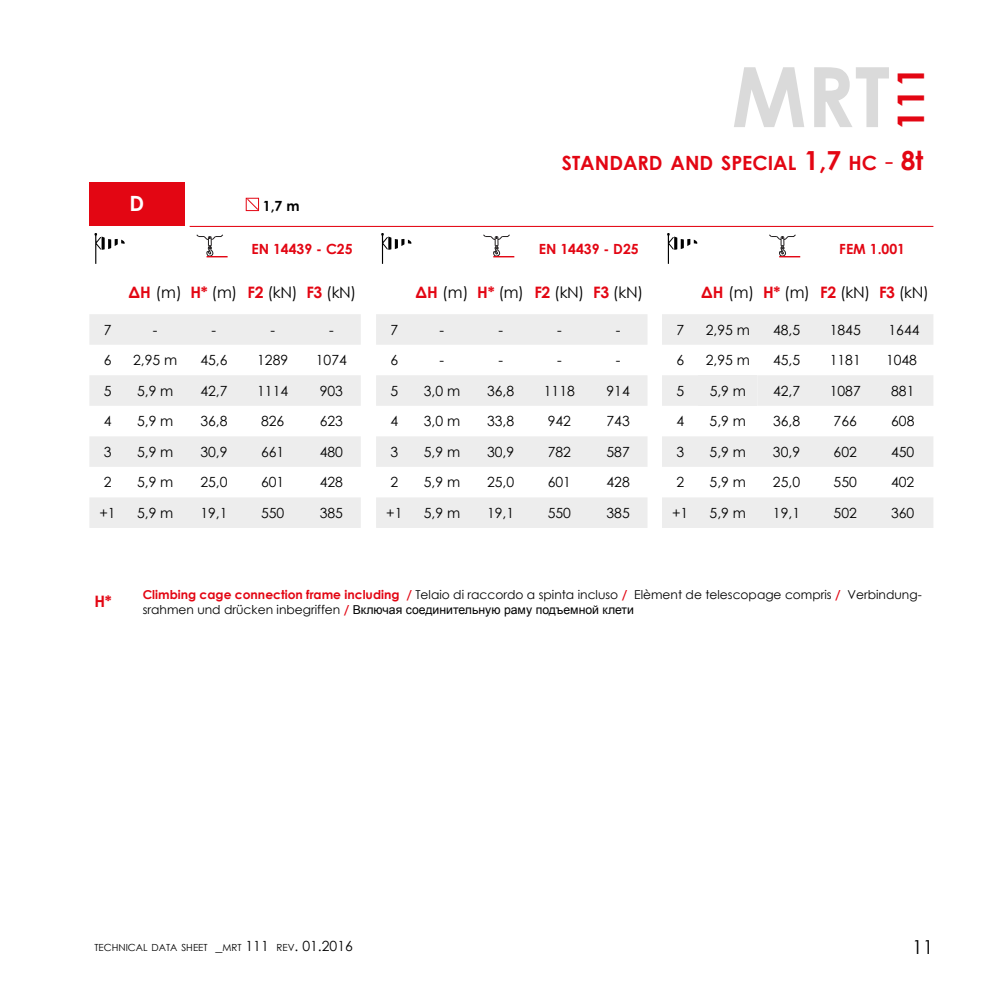
<style>
.page{position:relative;width:993px;height:993px;background:#fff}
.page>*{position:absolute;margin:0;border:0;box-sizing:border-box;transform-origin:0 0}
.t1{font:700 36.57px "Century Gothic";color:#e30613}
.t2{font:700 21px "Century Gothic";color:#fff}
.t3{font:700 19.6px "Century Gothic";color:#e30613}
.t4{font:19.25px "Century Gothic";color:#000}
.t5{font:15.75px "Century Gothic";letter-spacing:-.02em;color:#000}
.t6{font:700 15.75px "Century Gothic";color:#e30613}
.t7{font:14px "Century Gothic";color:#000}
.t8{font:700 14px "Century Gothic";color:#e30613}
.t9{font:700 14px "Century Gothic";color:#000}
.t10{font:12.25px "Century Gothic";color:#000}
.t11{font:12.25px "Arial";color:#000}
.t12{font:9.8px "Century Gothic";color:#000}
.s1{font-weight:700;color:#e30613}
.s2{font-size:26.25px}
.s3{font-weight:400;font-size:26.25px}
.s4{font-family:"Century Gothic"}
.s5{font-family:"Century Gothic";font-weight:700;color:#e30613}
.s6{font-size:14px}
</style>
<div class="page">
<svg style="left:734px;top:67px;width:70px;height:60px"></svg>
<svg style="left:814px;top:67px;width:74px;height:60px"></svg>
<div style="left:89px;top:182px;width:95px;height:44px;background:#e30613"></div>
<svg style="left:89px;top:314px;width:271px;height:213px;fill:#ededed"></svg>
<div style="left:246px;top:198px;width:13px;height:13px;border:1px solid #e30613"></div>
<svg style="left:246px;top:198px;width:13px;height:12px"></svg>
<svg style="left:94px;top:233px;width:31px;height:31px"></svg>
<svg style="left:196px;top:234px;width:31px;height:24px"></svg>
<svg style="left:376px;top:314px;width:271px;height:213px;fill:#ededed"></svg>
<svg style="left:381px;top:233px;width:30px;height:31px"></svg>
<svg style="left:483px;top:234px;width:31px;height:24px"></svg>
<svg style="left:662px;top:314px;width:271px;height:213px;fill:#ededed"></svg>
<div style="left:698px;top:375px;width:59px;height:30px;background:#ededed"></div>
<svg style="left:667px;top:233px;width:30px;height:31px"></svg>
<svg style="left:769px;top:234px;width:31px;height:24px"></svg>
<hr style="left:189px;top:226px;width:744px;height:1px;background:#e30613">
<h1 class="t1" style="left:882px;top:130px;width:65px;rotate:-90deg">111</h1>
<h2 class="t2" style="left:130px;top:187px;width:16px">D</h2>
<p class="t9" style="left:263px;top:195px;width:38px">1,7 m</p>
<p class="t8" style="left:251px;top:238px;width:103px">EN 14439 - C25</p>
<p class="t5" style="left:129px;top:281px;width:229px"><span class="s1">ΔH</span> (m) <span class="s1">H*</span> (m) <span class="s1">F2</span> (kN) <span class="s1">F3</span> (kN)</p>
<p class="t7" style="left:104px;top:320px;width:9px">7</p>
<p class="t7" style="left:153px;top:320px;width:6px">-</p>
<p class="t7" style="left:211px;top:320px;width:6px">-</p>
<p class="t7" style="left:270px;top:320px;width:6px">-</p>
<p class="t7" style="left:329px;top:320px;width:6px">-</p>
<p class="t7" style="left:104px;top:350px;width:9px">6</p>
<p class="t7" style="left:133px;top:350px;width:46px">2,95 m</p>
<p class="t7" style="left:200px;top:350px;width:29px">45,6</p>
<p class="t7" style="left:257px;top:350px;width:33px">1289</p>
<p class="t7" style="left:316px;top:350px;width:33px">1074</p>
<p class="t7" style="left:104px;top:381px;width:9px">5</p>
<p class="t7" style="left:137px;top:381px;width:38px">5,9 m</p>
<p class="t7" style="left:200px;top:381px;width:29px">42,7</p>
<p class="t7" style="left:257px;top:381px;width:33px">1114</p>
<p class="t7" style="left:319px;top:381px;width:25px">903</p>
<p class="t7" style="left:104px;top:411px;width:9px">4</p>
<p class="t7" style="left:137px;top:411px;width:38px">5,9 m</p>
<p class="t7" style="left:200px;top:411px;width:29px">36,8</p>
<p class="t7" style="left:261px;top:411px;width:25px">826</p>
<p class="t7" style="left:319px;top:411px;width:25px">623</p>
<p class="t7" style="left:104px;top:442px;width:9px">3</p>
<p class="t7" style="left:137px;top:442px;width:38px">5,9 m</p>
<p class="t7" style="left:200px;top:442px;width:29px">30,9</p>
<p class="t7" style="left:261px;top:442px;width:25px">661</p>
<p class="t7" style="left:319px;top:442px;width:25px">480</p>
<p class="t7" style="left:104px;top:472px;width:9px">2</p>
<p class="t7" style="left:137px;top:472px;width:38px">5,9 m</p>
<p class="t7" style="left:200px;top:472px;width:29px">25,0</p>
<p class="t7" style="left:261px;top:472px;width:25px">601</p>
<p class="t7" style="left:319px;top:472px;width:25px">428</p>
<p class="t7" style="left:99px;top:503px;width:18px">+1</p>
<p class="t7" style="left:137px;top:503px;width:38px">5,9 m</p>
<p class="t7" style="left:200px;top:503px;width:29px">19,1</p>
<p class="t7" style="left:261px;top:503px;width:25px">550</p>
<p class="t7" style="left:319px;top:503px;width:25px">385</p>
<h3 class="t3" style="left:561px;top:148px;width:363px">STANDARD AND SPECIAL <span class="s2">1,7</span> HC <span class="s3">-</span> <span class="s2">8t</span></h3>
<p class="t8" style="left:538px;top:238px;width:101px">EN 14439 - D25</p>
<p class="t5" style="left:415px;top:281px;width:229px"><span class="s1">ΔH</span> (m) <span class="s1">H*</span> (m) <span class="s1">F2</span> (kN) <span class="s1">F3</span> (kN)</p>
<p class="t7" style="left:390px;top:320px;width:9px">7</p>
<p class="t7" style="left:439px;top:320px;width:6px">-</p>
<p class="t7" style="left:498px;top:320px;width:6px">-</p>
<p class="t7" style="left:557px;top:320px;width:6px">-</p>
<p class="t7" style="left:615px;top:320px;width:6px">-</p>
<p class="t7" style="left:390px;top:350px;width:9px">6</p>
<p class="t7" style="left:439px;top:350px;width:6px">-</p>
<p class="t7" style="left:498px;top:350px;width:6px">-</p>
<p class="t7" style="left:557px;top:350px;width:6px">-</p>
<p class="t7" style="left:615px;top:350px;width:6px">-</p>
<p class="t7" style="left:390px;top:381px;width:9px">5</p>
<p class="t7" style="left:423px;top:381px;width:38px">3,0 m</p>
<p class="t7" style="left:487px;top:381px;width:29px">36,8</p>
<p class="t7" style="left:543px;top:381px;width:33px">1118</p>
<p class="t7" style="left:606px;top:381px;width:25px">914</p>
<p class="t7" style="left:390px;top:411px;width:9px">4</p>
<p class="t7" style="left:423px;top:411px;width:38px">3,0 m</p>
<p class="t7" style="left:487px;top:411px;width:29px">33,8</p>
<p class="t7" style="left:547px;top:411px;width:25px">942</p>
<p class="t7" style="left:606px;top:411px;width:25px">743</p>
<p class="t7" style="left:390px;top:442px;width:9px">3</p>
<p class="t7" style="left:423px;top:442px;width:38px">5,9 m</p>
<p class="t7" style="left:487px;top:442px;width:29px">30,9</p>
<p class="t7" style="left:547px;top:442px;width:25px">782</p>
<p class="t7" style="left:606px;top:442px;width:25px">587</p>
<p class="t7" style="left:390px;top:472px;width:9px">2</p>
<p class="t7" style="left:423px;top:472px;width:38px">5,9 m</p>
<p class="t7" style="left:487px;top:472px;width:29px">25,0</p>
<p class="t7" style="left:547px;top:472px;width:25px">601</p>
<p class="t7" style="left:606px;top:472px;width:25px">428</p>
<p class="t7" style="left:386px;top:503px;width:18px">+1</p>
<p class="t7" style="left:423px;top:503px;width:38px">5,9 m</p>
<p class="t7" style="left:487px;top:503px;width:29px">19,1</p>
<p class="t7" style="left:547px;top:503px;width:25px">550</p>
<p class="t7" style="left:606px;top:503px;width:25px">385</p>
<p class="t8" style="left:839px;top:238px;width:67px">FEM 1.001</p>
<p class="t5" style="left:701px;top:281px;width:229px"><span class="s1">ΔH</span> (m) <span class="s1">H*</span> (m) <span class="s1">F2</span> (kN) <span class="s1">F3</span> (kN)</p>
<p class="t7" style="left:676px;top:320px;width:9px">7</p>
<p class="t7" style="left:705px;top:320px;width:46px">2,95 m</p>
<p class="t7" style="left:772px;top:320px;width:29px">48,5</p>
<p class="t7" style="left:829px;top:320px;width:33px">1845</p>
<p class="t7" style="left:888px;top:320px;width:33px">1644</p>
<p class="t7" style="left:676px;top:350px;width:9px">6</p>
<p class="t7" style="left:705px;top:350px;width:46px">2,95 m</p>
<p class="t7" style="left:772px;top:350px;width:29px">45,5</p>
<p class="t7" style="left:829px;top:350px;width:33px">1181</p>
<p class="t7" style="left:885px;top:350px;width:33px">1048</p>
<p class="t7" style="left:676px;top:381px;width:9px">5</p>
<p class="t7" style="left:709px;top:381px;width:38px">5,9 m</p>
<p class="t7" style="left:772px;top:381px;width:29px">42,7</p>
<p class="t7" style="left:829px;top:381px;width:33px">1087</p>
<p class="t7" style="left:890px;top:381px;width:25px">881</p>
<p class="t7" style="left:676px;top:411px;width:9px">4</p>
<p class="t7" style="left:709px;top:411px;width:38px">5,9 m</p>
<p class="t7" style="left:772px;top:411px;width:29px">36,8</p>
<p class="t7" style="left:833px;top:411px;width:25px">766</p>
<p class="t7" style="left:890px;top:411px;width:25px">608</p>
<p class="t7" style="left:676px;top:442px;width:9px">3</p>
<p class="t7" style="left:709px;top:442px;width:38px">5,9 m</p>
<p class="t7" style="left:772px;top:442px;width:29px">30,9</p>
<p class="t7" style="left:833px;top:442px;width:25px">602</p>
<p class="t7" style="left:890px;top:442px;width:25px">450</p>
<p class="t7" style="left:676px;top:472px;width:9px">2</p>
<p class="t7" style="left:709px;top:472px;width:38px">5,9 m</p>
<p class="t7" style="left:772px;top:472px;width:29px">25,0</p>
<p class="t7" style="left:833px;top:472px;width:25px">550</p>
<p class="t7" style="left:890px;top:472px;width:25px">402</p>
<p class="t7" style="left:671px;top:503px;width:18px">+1</p>
<p class="t7" style="left:709px;top:503px;width:38px">5,9 m</p>
<p class="t7" style="left:772px;top:503px;width:29px">19,1</p>
<p class="t7" style="left:833px;top:503px;width:25px">502</p>
<p class="t7" style="left:890px;top:503px;width:25px">360</p>
<p class="t6" style="left:94px;top:589px;width:19px">H*</p>
<p class="t10" style="left:143px;top:586px;width:780px"><span class="s1">Climbing cage connection frame including /</span> Telaio di raccordo a spinta incluso <span class="s1">/</span> Elèment de telescopage compris <span class="s1">/</span> Verbindung-</p>
<p class="t11" style="left:143px;top:601px;width:492px"><span class="s4">srahmen und drücken inbegriffen</span> <span class="s5">/</span> Bключая соединительную раму подъемной клети</p>
<p class="t12" style="left:94px;top:940px;width:260px">TECHNICAL DATA SHEET <span class="s6">_</span>MRT <span class="s6">111</span> REV<span class="s6">. 01.2016</span></p>
<h3 class="t4" style="left:911px;top:933px;width:23px">11</h3>
</div>
